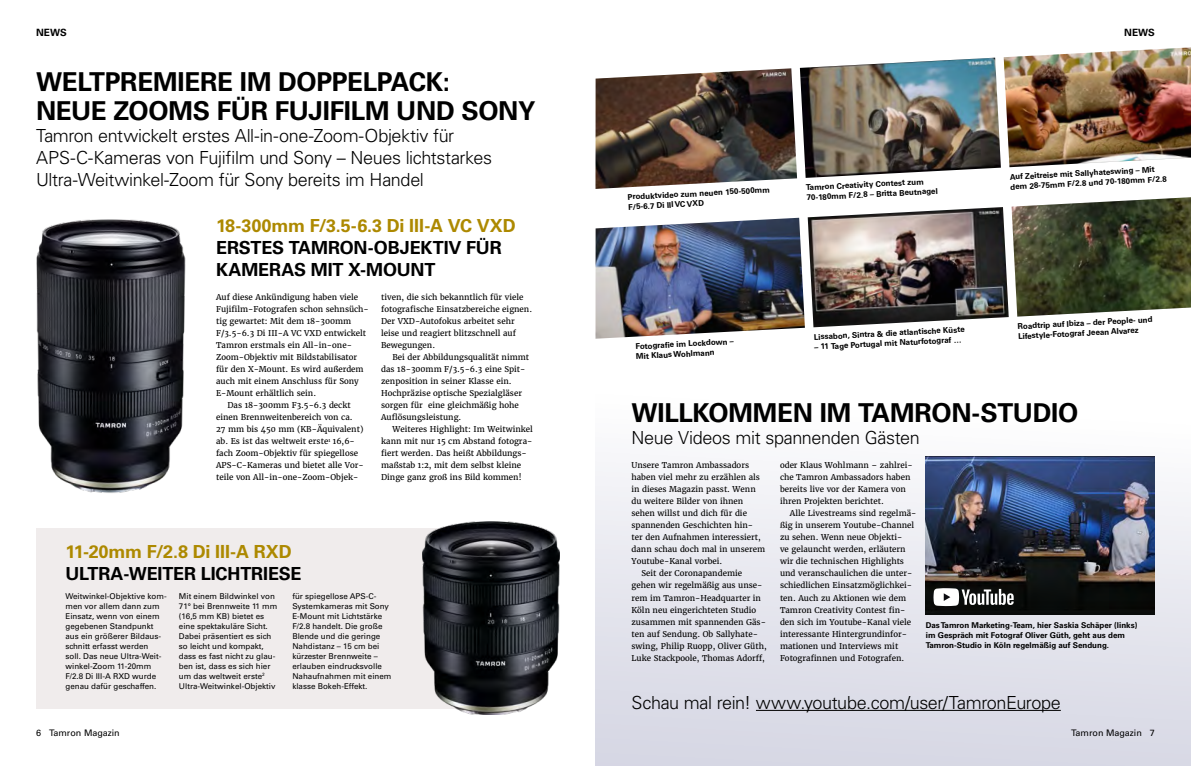
<style>
.page{position:relative;width:1191px;height:766px;background:#fff}
.page>*{position:absolute;margin:0;border:0;box-sizing:border-box;transform-origin:0 0}
.t1{font:700 26px/29px "Univers LT Std";letter-spacing:-.015em;color:#000}
.t2{font:300 18px/22px "Univers LT Std";letter-spacing:-.02em;color:#000}
.t3{font:700 18px/22px "Univers LT Std";letter-spacing:-.01em;color:#000}
.t4{font:700 18px "Univers LT Std";letter-spacing:-.01em;color:#ad8900}
.t5{font:700 10px "Univers LT Std";letter-spacing:.01em;color:#000}
.t6{font:9px "Univers LT Std";color:#000}
.t7{font:8px/12px "Merriweather";color:#000}
.t8{font:8px/10px "Univers LT Std";color:#000}
.t9{font:700 8px/10px "Univers LT Std";color:#000}
</style>
<div class="page">
<div style="left:595px;top:0;width:596px;height:765px;background:linear-gradient(to bottom,#fff,#dedfe8)"></div>
<div style="left:36px;top:528px;width:486px;height:180px;background:#f0ecec"></div>
<hr style="left:756px;top:709px;width:304px;height:1px;background:#000">
<img style="left:925px;top:456px;width:230px;height:158px">
<svg style="left:933px;top:588px;width:81px;height:18px"></svg>
<img style="left:422px;top:521px;width:137px;height:193px">
<img style="left:36px;top:219px;width:150px;height:274px">
<img style="left:595px;top:68px;width:202px;height:121px">
<img style="left:595px;top:218px;width:210px;height:120px">
<img style="left:800px;top:58px;width:201px;height:120px">
<img style="left:807px;top:207px;width:201px;height:120px">
<img style="left:1003px;top:47px;width:188px;height:120px">
<img style="left:1011px;top:197px;width:180px;height:119px">
<p class="t5" style="left:36px;top:27px;width:32px">NEWS</p>
<p class="t5" style="left:1124px;top:27px;width:32px">NEWS</p>
<h1 class="t1" style="left:36px;top:67px;width:501px">WELTPREMIERE IM DOPPELPACK:<br>NEUE ZOOMS FÜR FUJIFILM UND SONY</h1>
<h2 class="t2" style="left:36px;top:124px;width:457px">Tamron entwickelt erstes All-in-one-Zoom-Objektiv für<br>APS-C-Kameras von Fujifilm und Sony – Neues lichtstarkes<br>Ultra-Weitwinkel-Zoom für Sony bereits im Handel</h2>
<h2 class="t4" style="left:216px;top:215px;width:301px">18-300mm F/3.5-6.3 Di III-A VC VXD</h2>
<h2 class="t3" style="left:216px;top:236px;width:287px">ERSTES TAMRON-OBJEKTIV FÜR<br>KAMERAS MIT X-MOUNT</h2>
<p class="t7" style="left:216px;top:291px;width:144px">Auf diese Ankündigung haben viele</p>
<p class="t7" style="left:216px;top:303px;width:154px">Fujifilm-Fotografen schon sehnsüch-</p>
<p class="t7" style="left:216px;top:315px;width:137px">tig gewartet: Mit dem 18-300mm</p>
<p class="t7" style="left:216px;top:327px;width:152px">F/3.5-6.3 Di III-A VC VXD entwickelt</p>
<p class="t7" style="left:216px;top:339px;width:137px">Tamron erstmals ein All-in-one-</p>
<p class="t7" style="left:216px;top:351px;width:143px">Zoom-Objektiv mit Bildstabilisator</p>
<p class="t7" style="left:216px;top:363px;width:149px">für den X-Mount. Es wird außerdem</p>
<p class="t7" style="left:216px;top:375px;width:144px">auch mit einem Anschluss für Sony</p>
<p class="t7" style="left:216px;top:387px;width:102px">E-Mount erhältlich sein.</p>
<p class="t7" style="left:227px;top:399px;width:125px">Das 18-300mm F3.5-6.3 deckt</p>
<p class="t7" style="left:216px;top:411px;width:138px">einen Brennweitenbereich von ca.</p>
<p class="t7" style="left:216px;top:423px;width:149px">27 mm bis 450 mm (KB-Äquivalent)</p>
<p class="t7" style="left:216px;top:435px;width:140px">ab. Es ist das weltweit erste<sup>1</sup> 16,6-</p>
<p class="t7" style="left:216px;top:447px;width:143px">fach Zoom-Objektiv für spiegellose</p>
<p class="t7" style="left:216px;top:459px;width:149px">APS‑ C-Kameras und bietet alle Vor-</p>
<p class="t7" style="left:216px;top:471px;width:144px">teile von All-in-one-Zoom-Objek-</p>
<p class="t7" style="left:381px;top:291px;width:152px">tiven, die sich bekanntlich für viele fotografische Einsatzbereiche eignen.<br>Der VXD-Autofokus arbeitet sehr leise und reagiert blitzschnell auf<br>Bewegungen.</p>
<p class="t7" style="left:381px;top:351px;width:149px;text-indent:11px">Bei der Abbildungsqualität nimmt das 18-300mm F/3.5-6.3 eine Spit&shy;zenposition in seiner Klasse ein.<br>Hochpräzise optische Spezialgläser sorgen für eine gleichmäßig hohe<br>Auflösungsleistung.</p>
<p class="t7" style="left:381px;top:423px;width:153px;text-indent:11px">Weiteres Highlight: Im Weitwinkel kann mit nur 15 cm Abstand fotogra&shy;fiert werden. Das heißt Abbildungs&shy;maßstab 1:2, mit dem selbst kleine Dinge ganz groß ins Bild kommen!</p>
<h2 class="t4" style="left:65px;top:541px;width:228px">11-20mm F/2.8 Di III-A RXD</h2>
<h2 class="t3" style="left:65px;top:563px;width:238px">ULTRA-WEITER LICHTRIESE</h2>
<p class="t8" style="left:65px;top:591px;width:103px">Weitwinkel-Objektive kom&shy;men vor allem dann zum<br>Einsatz, wenn von einem gegebenen Standpunkt aus ein größerer Bildaus&shy;schnitt erfasst werden<br>soll. Das neue Ultra-Weit&shy;winkel-Zoom 11-20mm<br>F/2.8 Di III-A RXD wurde genau dafür geschaffen.</p>
<p class="t8" style="left:179px;top:591px;width:100px">Mit einem Bildwinkel von<br>71° bei Brennweite 11 mm (16,5 mm KB) bietet es eine spektakuläre Sicht.<br>Dabei präsentiert es sich so leicht und kompakt, dass es fast nicht zu glau&shy;ben ist, dass es sich hier um das weltweit erste<sup>2<br></sup>Ultra-Weitwinkel-Objektiv</p>
<p class="t8" style="left:292px;top:591px;width:101px">für spiegellose APS-C-<br>Systemkameras mit Sony<br>E‑Mount mit Lichtstärke<br>F/2.8 handelt. Die große<br>Blende und die geringe<br>Nahdistanz – 15 cm bei kürzester Brennweite – erlauben eindrucksvolle<br>Nahaufnahmen mit einem klasse Bokeh-Effekt.</p>
<p class="t9" style="left:627px;top:192px;width:144px;rotate:-3deg">Produktvideo zum neuen 150-500mm<br>F/5-6.7 Di III VC VXD</p>
<p class="t9" style="left:806px;top:182px;width:133px;rotate:-3deg">Tamron Creativity Contest zum<br>70-180mm F/2.8 – Britta Beutnagel</p>
<p class="t9" style="left:635px;top:341px;width:100px;rotate:-3deg">Fotografi e im Lockdown –<br>Mit Klaus Wohlmann</p>
<p class="t9" style="left:813px;top:332px;width:152px;rotate:-3deg">Lissabon, Sintra &amp; die atlantische Küste</p>
<p class="t9" style="left:814px;top:342px;width:149px;rotate:-3deg">– 11 Tage Portugal mit Naturfotograf …</p>
<p class="t9" style="left:1009px;top:172px;width:158px;rotate:-3deg">Auf Zeitreise mit Sallyhateswing – Mit dem 28-75mm F/2.8 und 70-180mm F/2.8</p>
<p class="t9" style="left:1017px;top:321px;width:136px;rotate:-3deg">Roadtrip auf Ibiza – der People- und<br>Lifestyle-Fotograf Jeean Alvarez</p>
<h1 class="t1" style="left:631px;top:399px;width:448px">WILLKOMMEN IM TAMRON-STUDIO</h1>
<h2 class="t2" style="left:631px;top:427px;width:290px">Neue Videos mit spannenden Gästen</h2>
<p class="t7" style="left:631px;top:459px;width:119px">Unsere Tamron Ambassadors</p>
<p class="t7" style="left:631px;top:471px;width:130px">haben viel mehr zu erzählen als</p>
<p class="t7" style="left:631px;top:483px;width:126px">in dieses Magazin passt. Wenn</p>
<p class="t7" style="left:631px;top:495px;width:113px">du weitere Bilder von ihnen</p>
<p class="t7" style="left:631px;top:507px;width:117px">sehen willst und dich für die</p>
<p class="t7" style="left:631px;top:519px;width:123px">spannenden Geschichten hin-</p>
<p class="t7" style="left:631px;top:531px;width:131px">ter den Aufnahmen interessiert,</p>
<p class="t7" style="left:631px;top:543px;width:135px">dann schau doch mal in unserem</p>
<p class="t7" style="left:631px;top:555px;width:92px">Youtube-Kanal vorbei.</p>
<p class="t7" style="left:641px;top:567px;width:102px">Seit der Coronapandemie</p>
<p class="t7" style="left:631px;top:579px;width:132px">gehen wir regelmäßig aus unse-</p>
<p class="t7" style="left:631px;top:591px;width:131px">rem im Tamron-Headquarter in</p>
<p class="t7" style="left:631px;top:603px;width:126px">Köln neu eingerichteten Studio</p>
<p class="t7" style="left:631px;top:615px;width:136px">zusammen mit spannenden Gäs-</p>
<p class="t7" style="left:631px;top:627px;width:126px">ten auf Sendung. Ob Sallyhate-</p>
<p class="t7" style="left:631px;top:639px;width:137px">swing, Philip Ruopp, Oliver Güth,</p>
<p class="t7" style="left:631px;top:651px;width:135px">Luke Stackpoole, Thomas Adorff,</p>
<p class="t7" style="left:780px;top:459px;width:134px">oder Klaus Wohlmann – zahlrei&shy;che Tamron Ambassadors haben bereits live vor der Kamera von ihren Projekten berichtet.</p>
<p class="t7" style="left:780px;top:507px;width:138px;text-indent:10px">Alle Livestreams sind regelmä&shy;ßig in unserem Youtube-Channel zu sehen. Wenn neue Objekti-<br>ve gelauncht werden, erläutern wir die technischen Highlights und veranschaulichen die unter&shy;schiedlichen Einsatzmöglichkei&shy;ten. Auch zu Aktionen wie dem<br>Tamron Creativity Contest fin&shy;den sich im Youtube-Kanal viele interessante Hintergrundinfor&shy;mationen und Interviews mit<br>Fotografinnen und Fotografen.</p>
<p class="t9" style="left:925px;top:619px;width:213px">Das Tamron Marketing-Team, hier Saskia Schäper (links) im Gespräch mit Fotograf Oliver Güth, geht aus dem<br>Tamron-Studio in Köln regelmäßig auf Sendung.</p>
<h2 class="t2" style="left:631px;top:691px;width:431px">Schau mal rein! www.youtube.com/user/TamronEurope</h2>
<p class="t6" style="left:36px;top:727px;width:85px">6 Tamron Magazin</p>
<p class="t6" style="left:1071px;top:727px;width:85px">Tamron Magazin 7</p>
</div>
